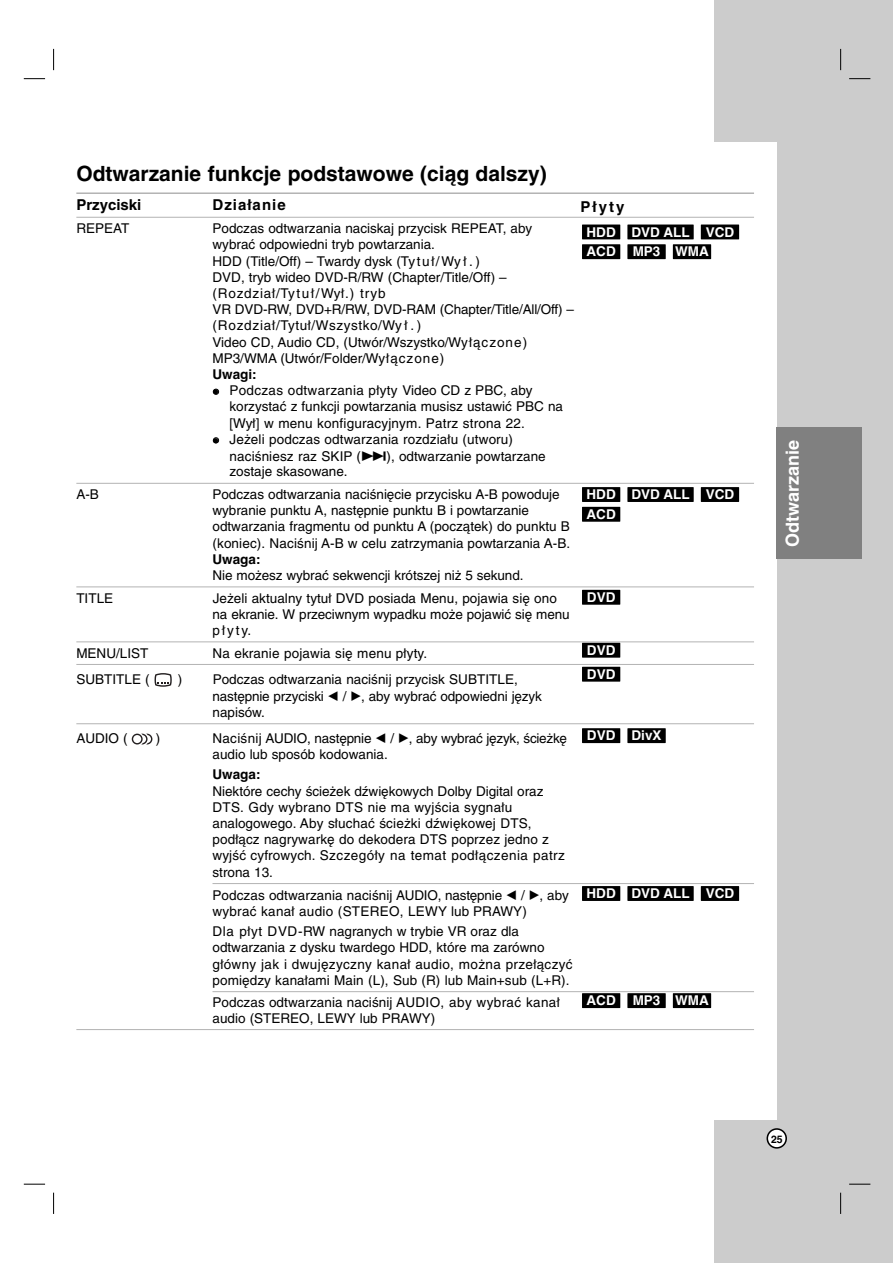
<style>
.page{position:relative;width:893px;height:1263px;background:#fff}
.page>*{position:absolute;margin:0;border:0;box-sizing:border-box;transform-origin:0 0}
.t1{font:700 21px "Helvetica CE";color:#000}
.t2{font:700 18px "Helvetica CE";color:#fff}
.t3{font:700 15px "Helvetica CE";letter-spacing:.07em;color:#000}
.t4{font:700 15px "Helvetica CE";color:#000}
.t5{font:13.5px/16.2px "Helvetica CE";color:#000}
.t6{font:700 13.5px "Helvetica CE";color:#fff}
.t7{font:700 13.5px "Helvetica CE";color:#000}
.t8{font:700 10.5px "Helvetica CE";color:#000}
.s1{font-family:"Sony PS Common"}
</style>
<div class="page">
<div style="left:714px;top:0;width:178px;height:1263px;background:#ccc"></div>
<div style="left:639px;top:142px;width:137px;height:978px;background:#fff"></div>
<svg style="left:766px;top:1128px;width:21px;height:21px"></svg>
<div style="left:776px;top:427px;width:85px;height:132px;background:#808080"></div>
<svg style="left:53px;top:49px;width:1px;height:21px"></svg>
<svg style="left:840px;top:49px;width:1px;height:21px"></svg>
<svg style="left:53px;top:1193px;width:1px;height:21px"></svg>
<svg style="left:840px;top:1193px;width:1px;height:21px"></svg>
<svg style="left:24px;top:78px;width:21px;height:1px"></svg>
<svg style="left:849px;top:78px;width:21px;height:1px"></svg>
<svg style="left:24px;top:1184px;width:21px;height:1px"></svg>
<svg style="left:849px;top:1184px;width:21px;height:1px"></svg>
<hr style="left:76px;top:192px;width:678px;height:2px;background:#b3b3b3">
<hr style="left:76px;top:217px;width:678px;height:1px;background:#b3b3b3">
<hr style="left:76px;top:483px;width:678px;height:1px;background:#b3b3b3">
<hr style="left:76px;top:587px;width:678px;height:1px;background:#b3b3b3">
<hr style="left:76px;top:642px;width:678px;height:1px;background:#b3b3b3">
<hr style="left:76px;top:664px;width:678px;height:1px;background:#b3b3b3">
<hr style="left:76px;top:723px;width:678px;height:1px;background:#b3b3b3">
<hr style="left:212px;top:883px;width:542px;height:1px;background:#b3b3b3">
<hr style="left:212px;top:991px;width:542px;height:1px;background:#b3b3b3">
<hr style="left:76px;top:1029px;width:678px;height:1px;background:#b3b3b3">
<svg style="left:131px;top:733px;width:22px;height:8px"></svg>
<svg style="left:132px;top:734px;width:20px;height:11px"></svg>
<svg style="left:154px;top:673px;width:18px;height:14px"></svg>
<div style="left:672px;top:993px;width:39px;height:15px;background:#000"></div>
<div style="left:627px;top:993px;width:38px;height:15px;background:#000"></div>
<div style="left:582px;top:993px;width:38px;height:15px;background:#000"></div>
<div style="left:700px;top:886px;width:39px;height:15px;background:#000"></div>
<div style="left:627px;top:886px;width:66px;height:15px;background:#000"></div>
<div style="left:582px;top:886px;width:38px;height:15px;background:#000"></div>
<div style="left:627px;top:728px;width:38px;height:15px;background:#000"></div>
<div style="left:582px;top:728px;width:38px;height:15px;background:#000"></div>
<div style="left:582px;top:667px;width:38px;height:15px;background:#000"></div>
<div style="left:582px;top:643px;width:38px;height:15px;background:#000"></div>
<div style="left:582px;top:590px;width:38px;height:15px;background:#000"></div>
<div style="left:582px;top:507px;width:38px;height:15px;background:#000"></div>
<div style="left:700px;top:487px;width:39px;height:15px;background:#000"></div>
<div style="left:627px;top:487px;width:66px;height:15px;background:#000"></div>
<div style="left:582px;top:487px;width:38px;height:15px;background:#000"></div>
<div style="left:672px;top:244px;width:39px;height:15px;background:#000"></div>
<div style="left:627px;top:244px;width:38px;height:15px;background:#000"></div>
<div style="left:582px;top:244px;width:38px;height:15px;background:#000"></div>
<div style="left:700px;top:225px;width:39px;height:14px;background:#000"></div>
<div style="left:627px;top:225px;width:66px;height:14px;background:#000"></div>
<div style="left:582px;top:225px;width:38px;height:14px;background:#000"></div>
<h1 class="t1" style="left:76px;top:166px;width:472px">Odtwarzanie funkcje podstawowe (ciąg dalszy)</h1>
<p class="t4" style="left:76px;top:199px;width:67px">Przyciski</p>
<p class="t3" style="left:212px;top:199px;width:75px">Działanie</p>
<p class="t5" style="left:76px;top:222px;width:55px">REPEAT</p>
<p class="t5" style="left:212px;top:222px;width:363px">Podczas odtwarzania naciskaj przycisk REPEAT, aby wybrać odpowiedni tryb powtarzania.<br>HDD (Title/Off) – Twardy dysk (Tytuł/Wy ł . )<br>DVD, tryb wideo DVD-R/RW (Chapter/Title/Off) – (Rozdział/Tytuł/Wył.) tryb<br>VR DVD-RW, DVD+R/RW, DVD-RAM (Chapter/Title/All/Off) – (Rozdział/Tytuł/Wszystko/Wy ł . )<br>Video CD, Audio CD, (Utwór/Wszystko/Wyłączone)<br>MP3/WMA (Utwór/Folder/Wyłączone)</p>
<p class="t7" style="left:212px;top:369px;width:46px">Uwagi:</p>
<p class="t5" style="left:229px;top:384px;width:335px">Podczas odtwarzania płyty Video CD z PBC, aby korzystać z funkcji powtarzania musisz ustawić PBC na [Wył] w menu konfiguracyjnym. Patrz strona 22.<br>Jeżeli podczas odtwarzania rozdziału (utworu) naciśniesz raz SKIP (<span class="s1">&gt;</span>), odtwarzanie powtarzane</p>
<p class="t5" style="left:229px;top:465px;width:120px">zostaje skasowane.</p>
<p class="t5" style="left:76px;top:488px;width:24px">A-B</p>
<p class="t5" style="left:212px;top:488px;width:359px">Podczas odtwarzania naciśnięcie przycisku A-B powoduje wybranie punktu A, następnie punktu B i powtarzanie odtwarzania fragmentu od punktu A (początek) do punktu B (koniec). Naciśnij A-B w celu zatrzymania powtarzania A-B.</p>
<p class="t7" style="left:212px;top:554px;width:49px">Uwaga:</p>
<p class="t5" style="left:212px;top:569px;width:312px">Nie możesz wybrać sekwencji krótszej niż 5 sekund.</p>
<p class="t5" style="left:76px;top:591px;width:38px">TITLE</p>
<p class="t5" style="left:212px;top:591px;width:358px">Jeżeli aktualny tytuł DVD posiada Menu, pojawia się ono na ekranie. W przeciwnym wypadku może pojawić się menu płyty.</p>
<p class="t5" style="left:76px;top:646px;width:73px">MENU/LIST</p>
<p class="t5" style="left:212px;top:646px;width:216px">Na ekranie pojawia się menu płyty.</p>
<p class="t5" style="left:76px;top:673px;width:75px">SUBTITLE (</p>
<p class="t5" style="left:178px;top:673px;width:6px">)</p>
<p class="t5" style="left:212px;top:672px;width:331px;line-height:17.1px">Podczas odtwarzania naciśnij przycisk SUBTITLE, następnie przyciski <span class="s1">b</span> / <span class="s1">B</span>, aby wybrać odpowiedni język</p>
<p class="t5" style="left:212px;top:705px;width:54px">napisów.</p>
<p class="t5" style="left:76px;top:732px;width:53px">AUDIO (</p>
<p class="t5" style="left:156px;top:732px;width:6px">)</p>
<p class="t5" style="left:212px;top:733px;width:356px;line-height:15.5px">Naciśnij AUDIO, następnie <span class="s1">b</span> / <span class="s1">B</span>, aby wybrać język, ścieżkę audio lub sposób kodowania.</p>
<p class="t7" style="left:212px;top:770px;width:49px">Uwaga:</p>
<p class="t5" style="left:212px;top:784px;width:354px">Niektóre cechy ścieżek dźwiękowych Dolby Digital oraz DTS. Gdy wybrano DTS nie ma wyjścia sygnału analogowego. Aby słuchać ścieżki dźwiękowej DTS, podłącz nagrywarkę do dekodera DTS poprzez jedno z wyjść cyfrowych. Szczegóły na temat podłączenia patrz strona 13.</p>
<p class="t5" style="left:212px;top:889px;width:358px;line-height:15.5px">Podczas odtwarzania naciśnij AUDIO, następnie <span class="s1">b</span> / <span class="s1">B</span>, aby wybrać kanał audio (STEREO, LEWY lub PRAWY)</p>
<p class="t5" style="left:212px;top:925px;width:362px">Dla płyt DVD-RW nagranych w trybie VR oraz dla odtwarzania z dysku twardego HDD, które ma zarówno główny jak i dwujęzyczny kanał audio, można przełączyć pomiędzy kanałami Main (L), Sub (R) lub Main+sub (L+R).</p>
<p class="t5" style="left:212px;top:996px;width:349px">Podczas odtwarzania naciśnij AUDIO, aby wybrać kanał audio (STEREO, LEWY lub PRAWY)</p>
<p class="t3" style="left:580px;top:201px;width:46px">Płyty</p>
<p class="t6" style="left:586px;top:227px;width:149px">HDD DVD ALL VCD</p>
<p class="t6" style="left:586px;top:247px;width:31px">ACD</p>
<p class="t6" style="left:632px;top:247px;width:78px">MP3 WMA</p>
<p class="t6" style="left:586px;top:490px;width:149px">HDD DVD ALL VCD</p>
<p class="t6" style="left:586px;top:509px;width:31px">ACD</p>
<p class="t6" style="left:587px;top:592px;width:30px">DVD</p>
<p class="t6" style="left:587px;top:645px;width:30px">DVD</p>
<p class="t6" style="left:587px;top:669px;width:30px">DVD</p>
<p class="t6" style="left:587px;top:731px;width:76px">DVD DivX</p>
<p class="t6" style="left:586px;top:889px;width:149px">HDD DVD ALL VCD</p>
<p class="t6" style="left:586px;top:996px;width:31px">ACD</p>
<p class="t6" style="left:632px;top:996px;width:78px">MP3 WMA</p>
<h2 class="t2" style="left:786px;top:547px;width:109px;rotate:-90deg">Odtwarzanie</h2>
<p class="t8" style="left:771px;top:1135px;width:13px">25</p>
</div>
